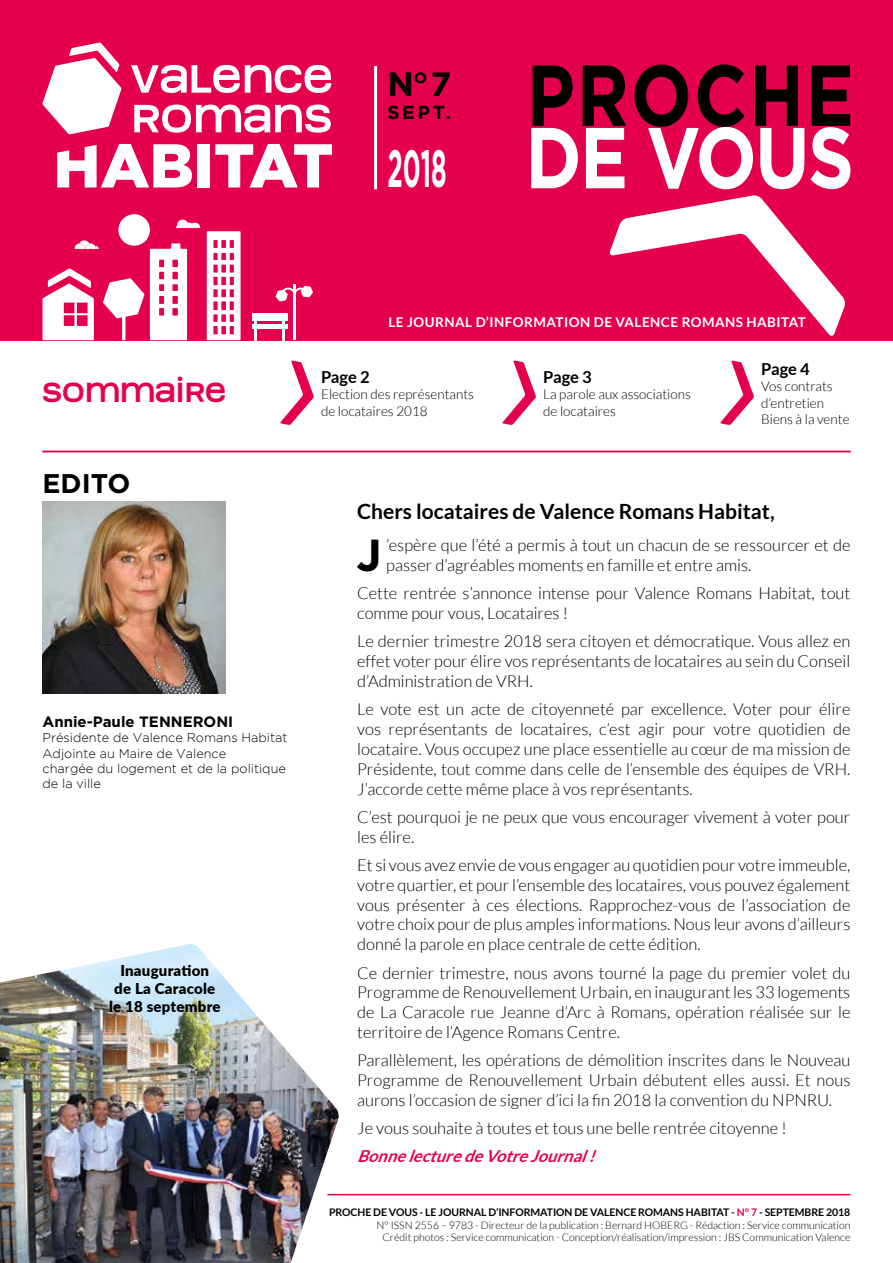
<style>
.page{position:relative;width:893px;height:1263px;background:#fff}
.page>*{position:absolute;margin:0;border:0;box-sizing:border-box;transform-origin:0 0}
.t1{font:700 52.5px "Gotham";color:#fff;scale:.47 1}
.t2{font:700 44.85px "Gotham";color:#000}
.t3{font:700 33.75px "Gotham";color:#000}
.t4{font:700 27px "Gotham";color:#000}
.t5{font:25.2px "Manophiser";color:#e5004f}
.t6{font:700 21px "Lato";color:#000}
.t7{font:700 18.75px "Gotham";color:#000}
.t8{font:300 16.5px/19.8px "Lato";color:#000;text-align:justify}
.t9{font:italic 700 16.5px "Lato";color:#e5004f}
.t10{font:700 16.5px "Lato";color:#000}
.t11{font:900 15px/18px "Lato";letter-spacing:.015em;color:#000;text-align:center}
.t12{font:700 15px "Gotham";color:#000}
.t13{font:300 13.5px/16.2px "Lato";color:#000}
.t14{font:700 13.5px "Lato";letter-spacing:.035em;color:#fff}
.t15{font:300 12.75px/15.3px "Gotham";color:#000}
.t16{font:300 10.5px/12.6px "Lato";color:#000;text-align:right}
.s1{font-weight:700}
.s2{font-weight:700;color:#e5004f}
</style>
<div class="page">
<div style="left:0;top:0;width:893px;height:340px;background:#e5004f"></div>
<hr style="left:374px;top:66px;width:3px;height:123px;background:#fff">
<svg style="left:131px;top:65px;width:200px;height:28px"></svg>
<svg style="left:134px;top:105px;width:197px;height:28px"></svg>
<div style="left:198px;top:144px;width:12px;height:43px;background:#fff"></div>
<svg style="left:215px;top:144px;width:117px;height:43px"></svg>
<svg style="left:57px;top:144px;width:135px;height:43px"></svg>
<svg style="left:42px;top:42px;width:79px;height:92px"></svg>
<svg style="left:609px;top:195px;width:236px;height:141px"></svg>
<svg style="left:531px;top:65px;width:95px;height:123px"></svg>
<svg style="left:634px;top:64px;width:170px;height:125px"></svg>
<svg style="left:810px;top:65px;width:40px;height:124px"></svg>
<svg style="left:150px;top:243px;width:37px;height:97px"></svg>
<svg style="left:207px;top:231px;width:34px;height:109px"></svg>
<svg style="left:118px;top:214px;width:32px;height:32px"></svg>
<div style="left:122px;top:218px;width:24px;height:24px;background:#fff;border-radius:50%"></div>
<svg style="left:75px;top:240px;width:24px;height:9px"></svg>
<svg style="left:176px;top:220px;width:24px;height:8px"></svg>
<svg style="left:255px;top:317px;width:2px;height:23px"></svg>
<svg style="left:282px;top:317px;width:2px;height:23px"></svg>
<hr style="left:252px;top:313px;width:36px;height:4px;background:#fff">
<hr style="left:252px;top:318px;width:36px;height:3px;background:#fff">
<hr style="left:252px;top:324px;width:36px;height:4px;background:#fff">
<hr style="left:294px;top:285px;width:2px;height:55px;background:#fff">
<svg style="left:276px;top:286px;width:37px;height:15px"></svg>
<svg style="left:43px;top:268px;width:51px;height:72px"></svg>
<svg style="left:103px;top:278px;width:41px;height:62px"></svg>
<hr style="left:327px;top:1194px;width:523px;height:1px;background:#e5004f">
<img style="left:43px;top:502px;width:182px;height:191px">
<img style="left:0;top:944px;width:339px;height:319px">
<hr style="left:43px;top:451px;width:807px;height:1px;background:#e5004f">
<svg style="left:280px;top:360px;width:34px;height:65px"></svg>
<svg style="left:502px;top:360px;width:34px;height:65px"></svg>
<svg style="left:720px;top:360px;width:34px;height:65px"></svg>
<h3 class="t3" style="left:387px;top:65px;width:65px">N°7</h3>
<p class="t7" style="left:387px;top:101px;width:65px">SEPT.</p>
<h1 class="t1" style="left:387px;top:138px;width:128px">2018</h1>
<p class="t14" style="left:388px;top:315px;width:419px">LE JOURNAL D’INFORMATION DE VALENCE ROMANS HABITAT</p>
<h3 class="t5" style="left:43px;top:377px;width:185px">SOMMAIRE</h3>
<p class="t10" style="left:321px;top:368px;width:50px">Page 2</p>
<p class="t13" style="left:321px;top:387px;width:155px">Election des représentants de locataires 2018</p>
<h3 class="t4" style="left:43px;top:468px;width:89px">EDITO</h3>
<p class="t10" style="left:543px;top:368px;width:50px">Page 3</p>
<p class="t13" style="left:543px;top:387px;width:149px">La parole aux associations de locataires</p>
<p class="t10" style="left:761px;top:360px;width:50px">Page 4</p>
<p class="t13" style="left:761px;top:378px;width:90px">Vos contrats d’entretien<br>Biens à la vente</p>
<p class="t12" style="left:43px;top:713px;width:192px">Annie-Paule TENNERONI</p>
<p class="t15" style="left:43px;top:730px;width:247px">Présidente de Valence Romans Habitat<br>Adjointe au Maire de Valence<br>chargée du logement et de la politique de la ville</p>
<p class="t11" style="left:109px;top:961px;width:113px">Inauguration<br>de La Caracole le 18 septembre</p>
<p class="t6" style="left:357px;top:499px;width:419px">Chers locataires de Valence Romans Habitat,</p>
<h2 class="t2" style="left:357px;top:529px;width:27px">J</h2>
<p class="t8" style="left:386px;top:535px;width:466px">’espère que l’été a permis à tout un chacun de se ressourcer et de passer d’agréables moments en famille et entre amis.</p>
<p class="t8" style="left:357px;top:584px;width:495px">Cette rentrée s’annonce intense pour Valence Romans Habitat, tout comme pour vous, Locataires !</p>
<p class="t8" style="left:357px;top:632px;width:495px">Le dernier trimestre 2018 sera citoyen et démocratique. Vous allez en effet voter pour élire vos représentants de locataires au sein du Conseil d’Administration de VRH.</p>
<p class="t8" style="left:357px;top:700px;width:495px">Le vote est un acte de citoyenneté par excellence. Voter pour élire vos représentants de locataires, c’est agir pour votre quotidien de locataire. Vous occupez une place essentielle au cœur de ma mission de Présidente, tout comme dans celle de l’ensemble des équipes de VRH.<br>J’accorde cette même place à vos représentants.</p>
<p class="t8" style="left:357px;top:807px;width:495px">C’est pourquoi je ne peux que vous encourager vivement à voter pour les élire.</p>
<p class="t8" style="left:357px;top:855px;width:495px">Et si vous avez envie de vous engager au quotidien pour votre immeuble, votre quartier, et pour l’ensemble des locataires, vous pouvez également vous présenter à ces élections. Rapprochez-vous de l’association de votre choix pour de plus amples informations. Nous leur avons d’ailleurs donné la parole en place centrale de cette édition.</p>
<p class="t8" style="left:357px;top:963px;width:495px">Ce dernier trimestre, nous avons tourné la page du premier volet du Programme de Renouvellement Urbain, en inaugurant les 33 logements de La Caracole rue Jeanne d’Arc à Romans, opération réalisée sur le territoire de l’Agence Romans Centre.</p>
<p class="t8" style="left:357px;top:1050px;width:495px">Parallèlement, les opérations de démolition inscrites dans le Nouveau Programme de Renouvellement Urbain débutent elles aussi. Et nous aurons l’occasion de signer d’ici la fin 2018 la convention du NPNRU.</p>
<p class="t8" style="left:357px;top:1118px;width:431px">Je vous souhaite à toutes et tous une belle rentrée citoyenne !</p>
<p class="t9" style="left:357px;top:1147px;width:246px">BonnelecturedeVotreJournal!</p>
<p class="t16" style="left:329px;top:1206px;width:523px"><span class="s1">PROCHE DE VOUS - LE JOURNAL D’INFORMATION DE VALENCE ROMANS HABITAT -</span> <span class="s2">N° 7</span> <span class="s1">- SEPTEMBRE 2018<br></span>N° ISSN 2556 – 9783 - Directeur de la publication : Bernard HOBERG - Rédaction : Service communication<br>Crédit photos : Service communication - Conception/réalisation/impression : JBS Communication Valence</p>
</div>
